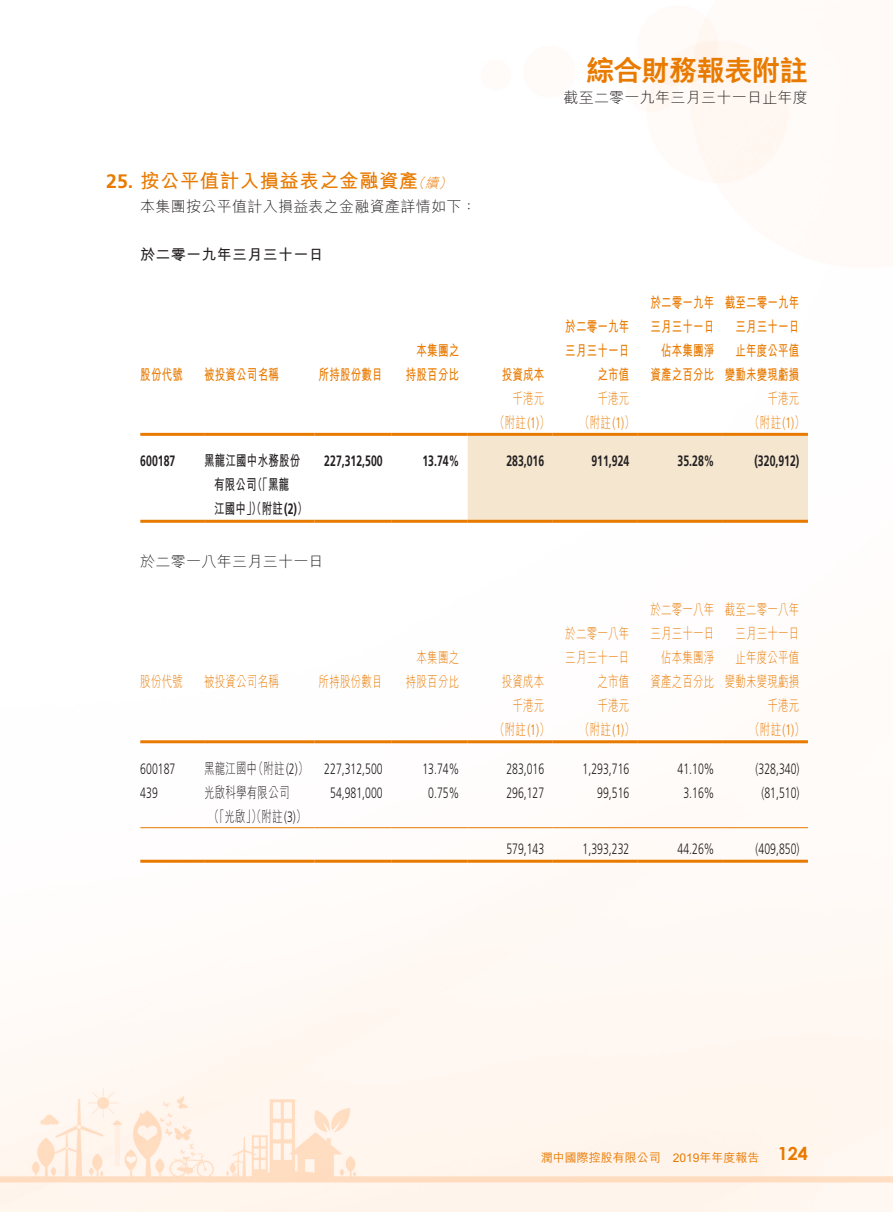
<style>
.page{position:relative;width:893px;height:1212px;background:#fff}
.page>*{position:absolute;margin:0;border:0;box-sizing:border-box;transform-origin:0 0}
.t1{font:800 28.5px "M Hei HK";letter-spacing:-.03em;color:#e87a00}
.t2{font:700 19.5px "M Hei HK";letter-spacing:.02em;color:#e87a00}
.t3{font:700 18px "Century Gothic";color:#e87a00}
.t4{font:300 15px/24px "M Hei HK";letter-spacing:.02em;color:#e87a00;text-align:right;scale:.7 1}
.t5{font:300 15px "Frutiger LT Std";color:#231f20;scale:.7 1}
.t6{font:700 15px/24px "M Hei HK";letter-spacing:.02em;color:#e87a00;text-align:right;scale:.7 1}
.t7{font:700 15px "Frutiger LT Std";color:#231f20;scale:.7 1}
.t8{font:300 15px "M Hei HK";letter-spacing:.02em;color:#231f20}
.t9{font:300 15px "M Hei HK";letter-spacing:.02em;color:#231f20;scale:.7 1}
.t10{font:700 15px/24px "M Hei HK";letter-spacing:.02em;color:#231f20;scale:.7 1}
.t11{font:700 15px "M Hei HK";letter-spacing:.02em;color:#231f20}
.t12{font:italic 300 13.5px "M Hei HK";color:#e87a00}
.t13{font:500 12px "M Hei HK";color:#e87a00}
.s1{font-family:"Frutiger LT Std"}
</style>
<div class="page">
<img style="left:0;top:18px;width:893px;height:1194px">
<div style="left:468px;top:436px;width:340px;height:84px;background:#f4e6cf"></div>
<hr style="left:140px;top:433px;width:64px;height:3px;background:#e87a00">
<hr style="left:204px;top:433px;width:111px;height:3px;background:#e87a00">
<hr style="left:315px;top:433px;width:76px;height:3px;background:#e87a00">
<hr style="left:391px;top:433px;width:77px;height:3px;background:#e87a00">
<hr style="left:468px;top:433px;width:85px;height:3px;background:#e87a00">
<hr style="left:553px;top:433px;width:85px;height:3px;background:#e87a00">
<hr style="left:638px;top:433px;width:85px;height:3px;background:#e87a00">
<hr style="left:723px;top:433px;width:85px;height:3px;background:#e87a00">
<hr style="left:140px;top:520px;width:64px;height:3px;background:#e87a00">
<hr style="left:204px;top:520px;width:111px;height:3px;background:#e87a00">
<hr style="left:315px;top:520px;width:76px;height:3px;background:#e87a00">
<hr style="left:391px;top:520px;width:77px;height:3px;background:#e87a00">
<hr style="left:468px;top:520px;width:85px;height:3px;background:#e87a00">
<hr style="left:553px;top:520px;width:85px;height:3px;background:#e87a00">
<hr style="left:638px;top:520px;width:85px;height:3px;background:#e87a00">
<hr style="left:723px;top:520px;width:85px;height:3px;background:#e87a00">
<hr style="left:140px;top:740px;width:64px;height:3px;background:#e87a00">
<hr style="left:204px;top:740px;width:111px;height:3px;background:#e87a00">
<hr style="left:315px;top:740px;width:76px;height:3px;background:#e87a00">
<hr style="left:391px;top:740px;width:77px;height:3px;background:#e87a00">
<hr style="left:468px;top:740px;width:85px;height:3px;background:#e87a00">
<hr style="left:553px;top:740px;width:85px;height:3px;background:#e87a00">
<hr style="left:638px;top:740px;width:85px;height:3px;background:#e87a00">
<hr style="left:723px;top:740px;width:85px;height:3px;background:#e87a00">
<hr style="left:140px;top:827px;width:64px;height:1px;background:#e87a00">
<hr style="left:204px;top:827px;width:111px;height:1px;background:#e87a00">
<hr style="left:315px;top:827px;width:76px;height:1px;background:#e87a00">
<hr style="left:391px;top:827px;width:77px;height:1px;background:#e87a00">
<hr style="left:468px;top:827px;width:85px;height:1px;background:#e87a00">
<hr style="left:553px;top:827px;width:85px;height:1px;background:#e87a00">
<hr style="left:638px;top:827px;width:85px;height:1px;background:#e87a00">
<hr style="left:723px;top:827px;width:85px;height:1px;background:#e87a00">
<hr style="left:140px;top:860px;width:64px;height:3px;background:#e87a00">
<hr style="left:204px;top:860px;width:111px;height:3px;background:#e87a00">
<hr style="left:315px;top:860px;width:76px;height:3px;background:#e87a00">
<hr style="left:391px;top:860px;width:77px;height:3px;background:#e87a00">
<hr style="left:468px;top:860px;width:85px;height:3px;background:#e87a00">
<hr style="left:553px;top:860px;width:85px;height:3px;background:#e87a00">
<hr style="left:638px;top:860px;width:85px;height:3px;background:#e87a00">
<hr style="left:723px;top:860px;width:85px;height:3px;background:#e87a00">
<h2 class="t2" style="left:106px;top:166px;width:314px"><span class="s1">25.</span> 按公平值計入損益表之金融資產</h2>
<p class="t8" style="left:140px;top:198px;width:338px">本集團按公平值計入損益表之金融資產詳情如下：</p>
<p class="t11" style="left:140px;top:243px;width:185px">於二零一九年三月三十一日</p>
<p class="t12" style="left:425px;top:176px;width:18px">續</p>
<p class="t12" style="left:412px;top:176px;width:18px">（</p>
<p class="t12" style="left:439px;top:176px;width:18px">(</p>
<p class="t6" style="left:140px;top:361px;width:62px">股份代號</p>
<p class="t6" style="left:204px;top:361px;width:108px">被投資公司名稱</p>
<p class="t6" style="left:319px;top:361px;width:93px">所持股份數目</p>
<p class="t6" style="left:417px;top:337px;width:62px">本集團之</p>
<p class="t6" style="left:406px;top:361px;width:78px">持股百分比</p>
<p class="t7" style="left:140px;top:452px;width:52px">600187</p>
<p class="t10" style="left:204px;top:448px;width:139px">黑龍江國中水務股份</p>
<p class="t10" style="left:214px;top:472px;width:135px">有限公司<br>江國中」）（附註 (<span class="s1">(2)</span></p>
<p class="t10" style="left:252px;top:472px;width:54px">（「黑龍</p>
<p class="t7" style="left:324px;top:452px;width:85px">227,312,500</p>
<p class="t8" style="left:140px;top:554px;width:185px">於二零一八年三月三十一日</p>
<p class="t7" style="left:422px;top:452px;width:54px">13.74%</p>
<p class="t4" style="left:140px;top:669px;width:62px">股份代號</p>
<p class="t4" style="left:204px;top:669px;width:108px">被投資公司名稱</p>
<p class="t4" style="left:319px;top:669px;width:93px">所持股份數目</p>
<p class="t4" style="left:417px;top:645px;width:62px">本集團之</p>
<p class="t4" style="left:406px;top:669px;width:78px">持股百分比</p>
<p class="t5" style="left:140px;top:760px;width:52px">600187</p>
<p class="t5" style="left:140px;top:784px;width:27px">439</p>
<p class="t9" style="left:253px;top:761px;width:80px">（附註 (<span class="s1">(2)</span></p>
<p class="t9" style="left:204px;top:761px;width:78px">黑龍江國中</p>
<p class="t5" style="left:324px;top:760px;width:85px">227,312,500</p>
<p class="t9" style="left:204px;top:785px;width:124px">光啟科學有限公司</p>
<p class="t5" style="left:330px;top:784px;width:77px">54,981,000</p>
<p class="t9" style="left:209px;top:809px;width:141px">（「光啟」）（附註 (<span class="s1">(3)</span></p>
<p class="t5" style="left:422px;top:760px;width:54px">13.74%</p>
<p class="t5" style="left:428px;top:784px;width:46px">0.75%</p>
<h1 class="t1" style="left:586px;top:56px;width:224px">綜合財務報表附註</h1>
<p class="t8" style="left:563px;top:90px;width:246px">截至二零一九年三月三十一日止年度</p>
<p class="t6" style="left:502px;top:361px;width:62px">投資成本</p>
<p class="t4" style="left:512px;top:386px;width:47px">千港元</p>
<p class="t6" style="left:565px;top:313px;width:93px">於二零一九年三月三十一日之市值</p>
<p class="t4" style="left:597px;top:386px;width:47px">千港元</p>
<p class="t6" style="left:650px;top:289px;width:93px">於二零一九年三月三十一日佔本集團淨資產之百分比</p>
<p class="t6" style="left:725px;top:289px;width:108px">截至二零一九年三月三十一日止年度公平值變動未變現虧損</p>
<p class="t4" style="left:767px;top:386px;width:47px">千港元</p>
<p class="t4" style="left:494px;top:410px;width:80px">（附註 <span class="s1">1( )</span>）</p>
<p class="t4" style="left:579px;top:410px;width:80px">（附註 <span class="s1">1( )</span>）</p>
<p class="t4" style="left:749px;top:410px;width:80px">（附註 (<span class="s1">(1)</span></p>
<p class="t7" style="left:506px;top:452px;width:56px">283,016</p>
<p class="t7" style="left:591px;top:452px;width:56px">911,924</p>
<p class="t7" style="left:678px;top:452px;width:54px">35.28%</p>
<p class="t7" style="left:754px;top:452px;width:66px">)320,912(</p>
<p class="t4" style="left:502px;top:669px;width:62px">投資成本</p>
<p class="t4" style="left:512px;top:693px;width:47px">千港元</p>
<p class="t4" style="left:565px;top:621px;width:93px">於二零一八年三月三十一日之市值</p>
<p class="t4" style="left:597px;top:693px;width:47px">千港元</p>
<p class="t4" style="left:650px;top:597px;width:93px">於二零一八年三月三十一日佔本集團淨資產之百分比</p>
<p class="t4" style="left:725px;top:597px;width:108px">截至二零一八年三月三十一日止年度公平值變動未變現虧損千港元</p>
<p class="t4" style="left:494px;top:717px;width:80px">（附註 <span class="s1">1( )</span>）</p>
<p class="t4" style="left:579px;top:717px;width:80px">（附註 <span class="s1">1( )</span>）</p>
<p class="t4" style="left:749px;top:717px;width:80px">（附註 (<span class="s1">(1)</span></p>
<p class="t5" style="left:506px;top:760px;width:56px">283,016</p>
<p class="t5" style="left:583px;top:760px;width:68px">1,293,716</p>
<p class="t5" style="left:678px;top:760px;width:54px">41.10%</p>
<p class="t5" style="left:756px;top:760px;width:64px">)328,340(</p>
<p class="t5" style="left:506px;top:784px;width:56px">296,127</p>
<p class="t5" style="left:597px;top:784px;width:47px">99,516</p>
<p class="t5" style="left:683px;top:784px;width:46px">3.16%</p>
<p class="t5" style="left:761px;top:784px;width:56px">)81,510(</p>
<p class="t5" style="left:506px;top:841px;width:56px">579,143</p>
<p class="t5" style="left:583px;top:841px;width:68px">1,393,232</p>
<p class="t5" style="left:678px;top:841px;width:54px">44.26%</p>
<p class="t5" style="left:756px;top:841px;width:64px">)409,850(</p>
<p class="t13" style="left:541px;top:1148px;width:121px">潤中國際控股有限公司</p>
<p class="t13" style="left:673px;top:1148px;width:88px">2019年年度報告</p>
<p class="t3" style="left:778px;top:1140px;width:32px">124</p>
</div>
